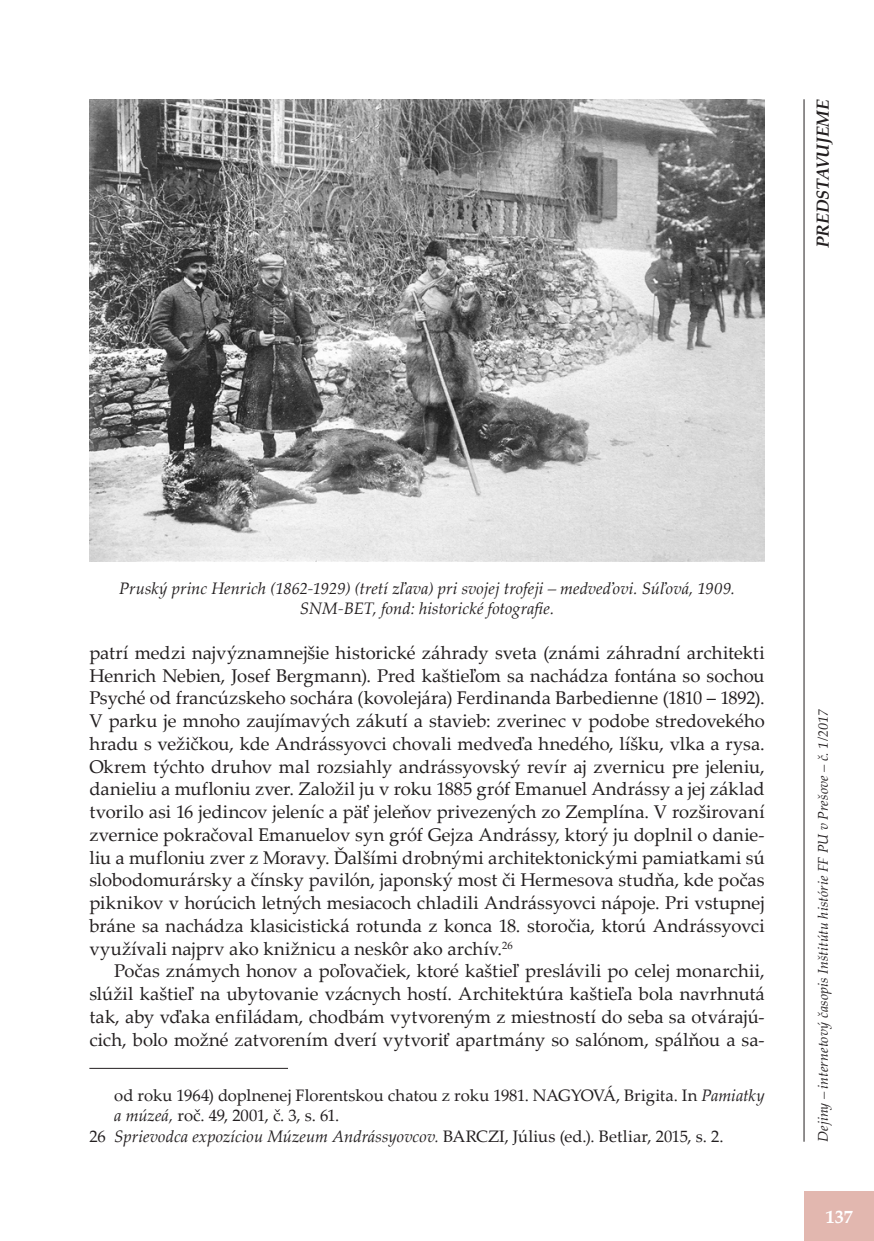
<style>
.page{position:relative;width:874px;height:1241px;background:#fff}
.page>*{position:absolute;margin:0;border:0;box-sizing:border-box;transform-origin:0 0}
.t1{font:18.38px/22.8px "Palatino Linotype";letter-spacing:.005em;color:#231f20;text-align:justify}
.t2{font:700 18.38px "Palatino Linotype";color:#fff}
.t3{font:italic 700 17.5px "Palatino Linotype";color:#231f20}
.t4{font:italic 16.62px/19.9px "Palatino Linotype";color:#231f20;text-align:center}
.t5{font:16.62px "Palatino Linotype";letter-spacing:-.005em;color:#231f20}
.t6{font:italic 14px "Palatino Linotype";letter-spacing:.01em;color:#231f20}
.s1{font-style:italic}
.s2{font-style:normal}
</style>
<div class="page">
<div style="left:804px;top:1191px;width:69px;height:49px;background:#e2b7af"></div>
<hr style="left:803px;top:99px;width:1px;height:1042px;background:#231f20">
<hr style="left:89px;top:1067px;width:199px;height:1px;background:#231f20">
<img style="left:89px;top:99px;width:675px;height:462px">
<p class="t3" style="left:810px;top:248px;width:150px;rotate:-90deg">PREDSTAVUJEME</p>
<p class="t4" style="left:119px;top:577px;width:617px">Pruský princ Henrich (1862-1929) (tretí zľava) pri svojej trofeji – medveďovi. Súľová, 1909.<br>SNM-BET, fond: historické fotografie.</p>
<p class="t1" style="left:89px;top:640px;width:676px">patrí medzi najvýznamnejšie historické záhrady sveta (známi záhradní architekti Henrich Nebien, Josef Bergmann). Pred kaštieľom sa nachádza fontána so sochou Psyché od francúzskeho sochára (kovolejára) Ferdinanda Barbedienne (1810 – 1892).<br>V parku je mnoho zaujímavých zákutí a stavieb: zverinec v podobe stredovekého hradu s vežičkou, kde Andrássyovci chovali medveďa hnedého, líšku, vlka a rysa.<br>Okrem týchto druhov mal rozsiahly andrássyovský revír aj zvernicu pre jeleniu, danieliu a mufloniu zver. Založil ju v roku 1885 gróf Emanuel Andrássy a jej základ tvorilo asi 16 jedincov jeleníc a päť jeleňov privezených zo Zemplína. V rozširovaní zvernice pokračoval Emanuelov syn gróf Gejza Andrássy, ktorý ju doplnil o danie&shy;liu a mufloniu zver z Moravy. Ďalšími drobnými architektonickými pamiatkami sú slobodomurársky a čínsky pavilón, japonský most či Hermesova studňa, kde počas piknikov v horúcich letných mesiacoch chladili Andrássyovci nápoje. Pri vstupnej bráne sa nachádza klasicistická rotunda z konca 18. storočia, ktorú Andrássyovci využívali najprv ako knižnicu a neskôr ako archív.<sup>26</sup></p>
<p class="t1" style="left:89px;top:958px;width:676px;text-indent:25px">Počas známych honov a poľovačiek, ktoré kaštieľ preslávili po celej monarchii, slúžil kaštieľ na ubytovanie vzácnych hostí. Architektúra kaštieľa bola navrhnutá tak, aby vďaka enfiládam, chodbám vytvoreným z miestností do seba sa otvárajú&shy;cich, bolo možné zatvorením dverí vytvoriť apartmány so salónom, spálňou a sa-</p>
<p class="t5" style="left:114px;top:1083px;width:651px">od roku 1964) doplnenej Florentskou chatou z roku 1981. NAGYOVÁ, Brigita. In <span class="s1">Pamiatky</span></p>
<p class="t5" style="left:114px;top:1103px;width:226px"><span class="s1">a múzeá,</span> roč. 49, 2001, č. 3, s. 61.</p>
<p class="t4" style="left:89px;top:1125px;width:635px"><span class="s2">26</span> Sprievodca expozíciou Múzeum Andrássyovcov. <span class="s2">BARCZI, Július (ed.). Betliar, 2015, s. 2.</span></p>
<p class="t6" style="left:812px;top:1141px;width:434px;rotate:-90deg">Dejiny – internetový časopis Inštitútu histórie FF PU v Prešove – č. 1/2017</p>
<p class="t2" style="left:825px;top:1203px;width:29px">137</p>
</div>
